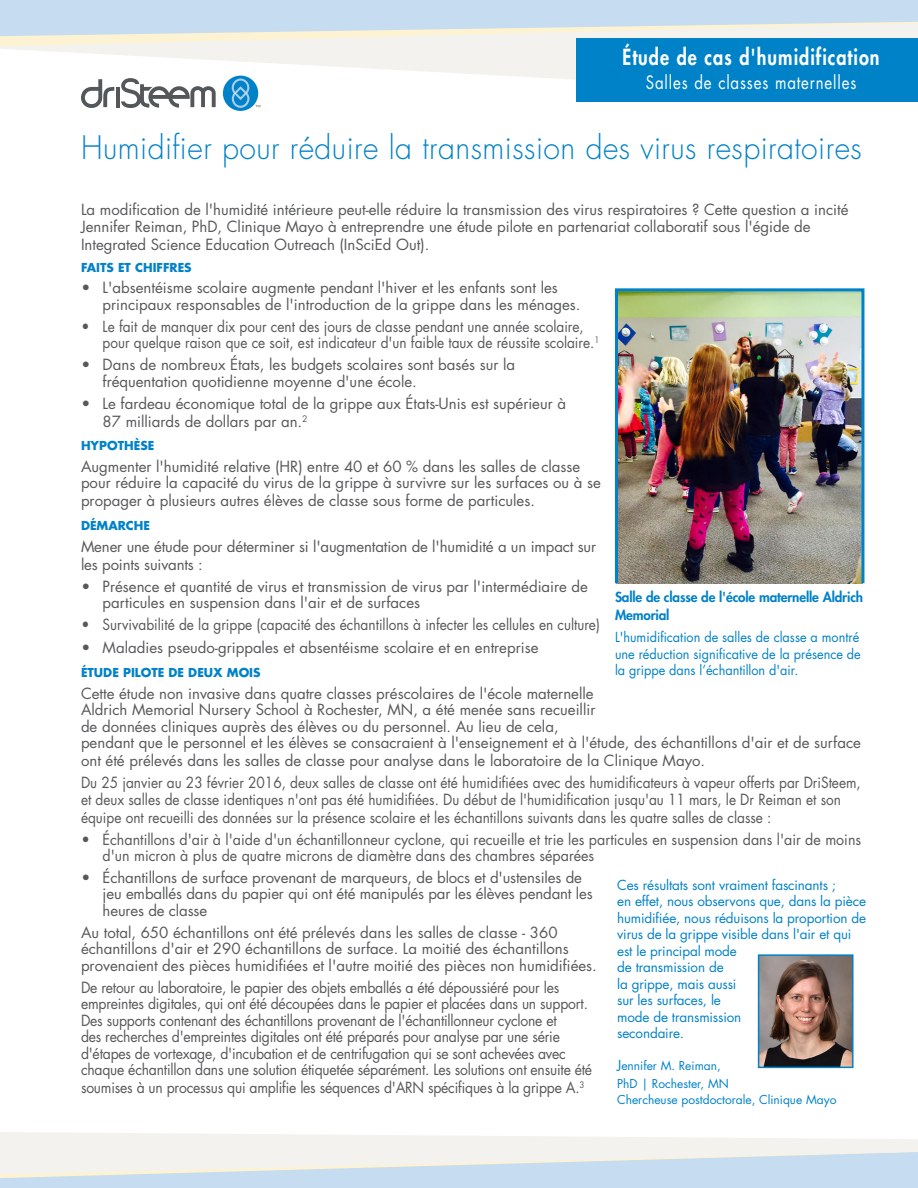
<style>
.page{position:relative;width:918px;height:1188px;background:#fff}
.page>*{position:absolute;margin:0;border:0;box-sizing:border-box;transform-origin:0 0}
._0113_Headline_catal{font:300 31.5px "Futura Std";letter-spacing:.015em;color:#0082c8;scale:.96 1}
.Case_study_header{font:800 21.6px "Futura Std";letter-spacing:.055em;color:#fff;scale:.83 1}
.Case_study_header-2{font:18px "Futura Std";letter-spacing:.055em;color:#fff;scale:.83 1}
._0113_Body{font:15px/16.5px "Futura Std";color:#57585a}
._0113_Body_bullet{font:15px/16.5px "Futura Std";color:#57585a}
._0113_Body-2{font:15px/16.5px "Futura Std";color:#57585a;scale:.93 1}
._0113_Body-3{font:15px/16.5px "Futura Std";color:#57585a;scale:.91 1}
._0113_Body_bullet-2{font:15px/16.5px "Futura Std";color:#57585a;scale:.91 1}
._0113_Body_bullet-3{font:15px/16.5px "Futura Std";color:#57585a;scale:.95 1}
._0113_Body-4{font:13.5px/16.5px "Futura Std";letter-spacing:-.01em;color:#0082c8}
._0113_Sidebar_headin{font:13.5px/16.5px "Futura Std";color:#0082c8;text-align:justify;scale:.94 1}
._0113_Sidebar_headin-2{font:800 13.5px/18px "Futura Std";letter-spacing:-.01em;color:#0082c8}
._0113_Body-5{font:12px/18px "Futura Std";color:#0082c8}
._0113_Subhead_catalo{font:700 12px "Futura Std";color:#0082c8}
.s1{font-size:13.5px}
</style>
<div class="page">
<svg style="left:0;top:1132px;width:918px;height:56px"></svg>
<svg style="left:0;top:46px;width:577px;height:53px"></svg>
<svg style="left:0;top:0;width:918px;height:46px"></svg>
<div style="left:577px;top:38px;width:341px;height:64px;background:#0082c8"></div>
<div style="left:223px;top:76px;width:35px;height:35px;background:#0082c8;border-radius:50%"></div>
<hr style="left:116px;top:87px;width:4px;height:20px;background:#54575a">
<svg style="left:81px;top:79px;width:33px;height:29px"></svg>
<svg style="left:121px;top:78px;width:95px;height:30px"></svg>
<svg style="left:231px;top:79px;width:29px;height:29px"></svg>
<img style="left:619px;top:292px;width:241px;height:289px">
<div style="left:615px;top:288px;width:249px;height:297px;border:3px solid #0082c8"></div>
<img style="left:761px;top:957px;width:90px;height:108px">
<div style="left:758px;top:954px;width:96px;height:114px;border:2px solid #0082c8"></div>
<p class="Case_study_header" style="left:623px;top:43px;width:311px">Étude de cas d'humidification</p>
<p class="Case_study_header-2" style="left:646px;top:71px;width:255px">Salles de classes maternelles</p>
<p class="_0113_Headline_catal" style="left:81px;top:128px;width:815px">Humidifier pour réduire la transmission des virus respiratoires</p>
<p class="_0113_Body" style="left:81px;top:202px;width:769px">La modification de l'humidité intérieure peut-elle réduire la transmission des virus respiratoires ? Cette question a incité<br>Jennifer Reiman, PhD, Clinique Mayo à entreprendre une étude pilote en partenariat collaboratif sous l'égide de</p>
<p class="_0113_Body" style="left:81px;top:236px;width:350px">Integrated Science Education Outreach (InSciEd Out).</p>
<p class="_0113_Subhead_catalo" style="left:81px;top:259px;width:112px">FAITS ET CHIFFRES</p>
<p class="_0113_Body_bullet" style="left:103px;top:280px;width:479px;text-indent:-21px">• L'absentéisme scolaire augmente pendant l'hiver et les enfants sont les principaux responsables de l'introduction de la grippe dans les ménages.</p>
<p class="_0113_Body_bullet-2" style="left:103px;top:318px;width:547px;text-indent:-21px">• Le fait de manquer dix pour cent des jours de classe pendant une année scolaire, pour quelque raison que ce soit, est indicateur d'un faible taux de réussite scolaire.<sup>1</sup></p>
<p class="_0113_Body_bullet" style="left:103px;top:357px;width:414px;text-indent:-21px">• Dans de nombreux États, les budgets scolaires sont basés sur la fréquentation quotidienne moyenne d'une école.</p>
<p class="_0113_Body_bullet" style="left:103px;top:394px;width:465px;line-height:18px;text-indent:-21px">• Le fardeau économique total de la grippe aux États-Unis est supérieur à<br>87 milliards de dollars par an.<sup>2</sup></p>
<p class="_0113_Subhead_catalo" style="left:81px;top:438px;width:75px">HYPOTHÈSE</p>
<p class="_0113_Body" style="left:81px;top:458px;width:521px">Augmenter l'humidité relative (HR) entre 40 et 60 % dans les salles de classe pour réduire la capacité du virus de la grippe à survivre sur les surfaces ou à se</p>
<p class="_0113_Body" style="left:81px;top:493px;width:456px">propager à plusieurs autres élèves de classe sous forme de particules.</p>
<p class="_0113_Subhead_catalo" style="left:81px;top:517px;width:71px">DÉMARCHE</p>
<p class="_0113_Body" style="left:81px;top:537px;width:517px;line-height:18px">Mener une étude pour déterminer si l'augmentation de l'humidité a un impact sur les points suivants :</p>
<p class="_0113_Body_bullet" style="left:103px;top:578px;width:487px;text-indent:-21px">• Présence et quantité de virus et transmission de virus par l'intermédiaire de particules en suspension dans l'air et de surfaces</p>
<p class="_0113_Body_bullet-2" style="left:82px;top:616px;width:571px">• Survivabilité de la grippe (capacité des échantillons à infecter les cellules en culture)</p>
<p class="_0113_Body_bullet" style="left:82px;top:640px;width:458px">• Maladies pseudo-grippales et absentéisme scolaire et en entreprise</p>
<p class="_0113_Subhead_catalo" style="left:81px;top:664px;width:181px">ÉTUDE PILOTE DE DEUX MOIS</p>
<p class="_0113_Body" style="left:81px;top:685px;width:781px">Cette étude non invasive dans quatre classes préscolaires de l'école maternelle<br>Aldrich Memorial Nursery School à Rochester, MN, a été menée sans recueillir<br>de données cliniques auprès des élèves ou du personnel. Au lieu de cela,<br>pendant que le personnel et les élèves se consacraient à l'enseignement et à l'étude, des échantillons d'air et de surface</p>
<p class="_0113_Body" style="left:81px;top:753px;width:626px">ont été prélevés dans les salles de classe pour analyse dans le laboratoire de la Clinique Mayo.</p>
<p class="_0113_Body-3" style="left:81px;top:775px;width:858px">Du 25 janvier au 23 février 2016, deux salles de classe ont été humidifiées avec des humidificateurs à vapeur offerts par DriSteem, et deux salles de classe identiques n'ont pas été humidifiées. Du début de l'humidification jusqu'au 11 mars, le Dr Reiman et son</p>
<p class="_0113_Body-3" style="left:81px;top:809px;width:760px">équipe ont recueilli des données sur la présence scolaire et les échantillons suivants dans les quatre salles de classe :</p>
<p class="_0113_Body_bullet-3" style="left:103px;top:831px;width:800px;text-indent:-21px">• Échantillons d'air à l'aide d'un échantillonneur cyclone, qui recueille et trie les particules en suspension dans l'air de moins d'un micron à plus de quatre microns de diamètre dans des chambres séparées</p>
<p class="_0113_Body_bullet" style="left:103px;top:869px;width:492px;text-indent:-21px">• Échantillons de surface provenant de marqueurs, de blocs et d'ustensiles de jeu emballés dans du papier qui ont été manipulés par les élèves pendant les heures de classe</p>
<p class="_0113_Body" style="left:81px;top:924px;width:517px">Au total, 650 échantillons ont été prélevés dans les salles de classe - 360 échantillons d'air et 290 échantillons de surface. La moitié des échantillons provenaient des pièces humidifiées et l'autre moitié des pièces non humidifiées.</p>
<p class="_0113_Body-2" style="left:81px;top:979px;width:551px">De retour au laboratoire, le papier des objets emballés a été dépoussiéré pour les empreintes digitales, qui ont été découpées dans le papier et placées dans un support.<br>Des supports contenant des échantillons provenant de l'échantillonneur cyclone et<br>des recherches d'empreintes digitales ont été préparés pour analyse par une série d'étapes de vortexage, d'incubation et de centrifugation qui se sont achevées avec chaque échantillon dans une solution étiquetée séparément. Les solutions ont ensuite été</p>
<p class="_0113_Body-2" style="left:81px;top:1080px;width:543px">soumises à un processus qui amplifie les séquences d'ARN spécifiques à la grippe A.<sup>3</sup></p>
<p class="_0113_Sidebar_headin-2" style="left:615px;top:588px;width:250px">Salle de classe de l'école maternelle Aldrich<br>Memorial</p>
<p class="_0113_Sidebar_headin" style="left:615px;top:629px;width:263px">L'humidification de salles de classe a montré une réduction significative de la présence de la grippe dans l’échantillon d'air.</p>
<p class="_0113_Body-4" style="left:617px;top:877px;width:250px">Ces résultats sont vraiment fascinants ;<br>en effet, nous observons que, dans la pièce humidifiée, nous réduisons la proportion de virus de la grippe visible dans l'air et qui est le principal mode<br>de transmission de<br>la grippe, mais aussi<br>sur les surfaces, le<br>mode de transmission<br>secondaire.</p>
<p class="_0113_Body-5" style="left:617px;top:1056px;width:113px"><span class="s1">J</span>ennifer M. Reiman,<br>PhD | Rochester, MN</p>
<p class="_0113_Body-5" style="left:617px;top:1091px;width:221px">Chercheuse postdoctorale, Clinique Mayo</p>
</div>
